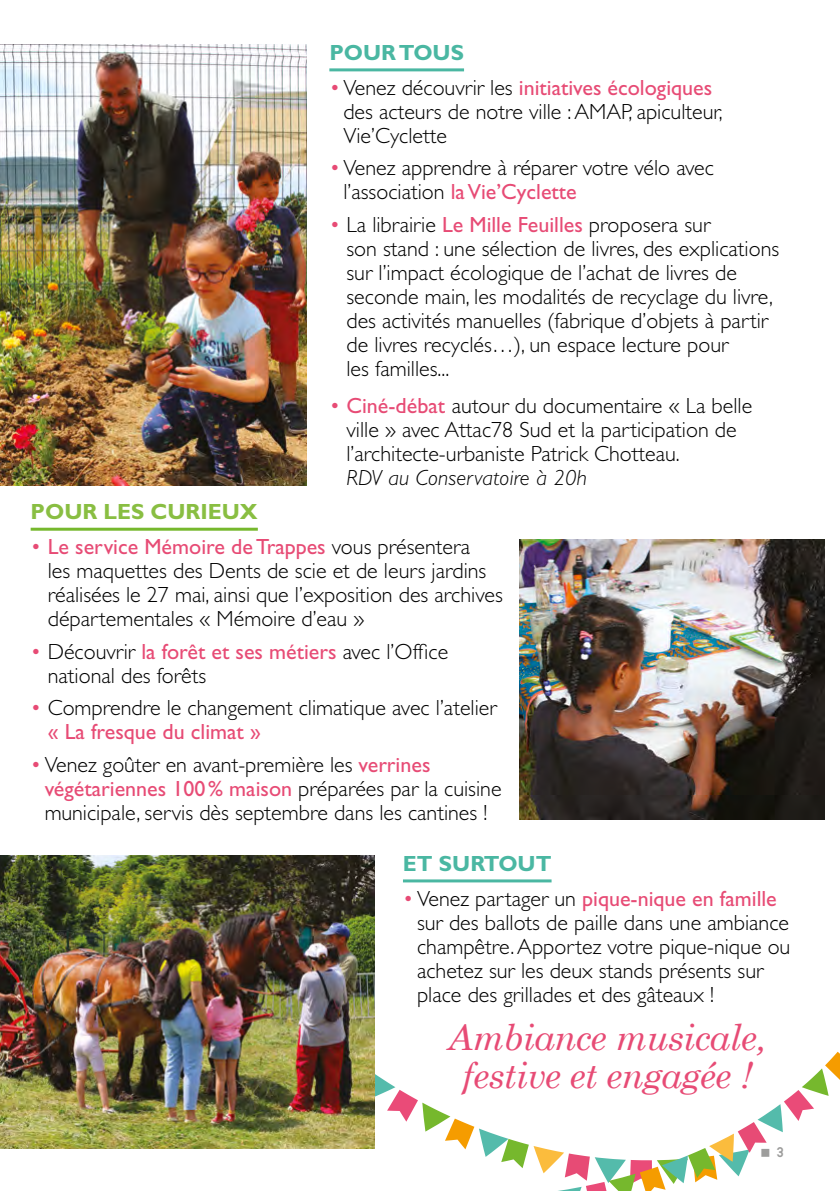
<style>
.page{position:relative;width:840px;height:1191px;background:#fff}
.page>*{position:absolute;margin:0;border:0;box-sizing:border-box;transform-origin:0 0}
.t1{font:italic 36px/38px "Century Schoolbook";letter-spacing:-.02em;color:#e74b75;text-align:center}
.t2{font:300 22px/24px "Gill Sans Std";color:#000}
.t3{font:italic 300 22px "Gill Sans Std";letter-spacing:.01em;color:#000}
.t4{font:700 22px "Gill Sans Std";color:#4ab7a2}
.t5{font:700 22px "Gill Sans Std";color:#89be42}
.t6{font:14px "Jaapokki";color:#9d9d9c}
.s1{color:#e74b75}
.s2{font-weight:400;color:#e74b75}
</style>
<div class="page">
<img style="left:519px;top:539px;width:304px;height:280px">
<img style="left:0;top:856px;width:374px;height:292px">
<img style="left:0;top:45px;width:306px;height:440px">
<hr style="left:329px;top:68px;width:135px;height:3px;background:#4ab7a2">
<hr style="left:31px;top:528px;width:227px;height:3px;background:#76b82d">
<hr style="left:403px;top:879px;width:148px;height:3px;background:#4ab7a2">
<svg style="left:284px;top:1013px;width:555px;height:178px"></svg>
<p class="t4" style="left:329px;top:39px;width:136px">POUR TOUS</p>
<p class="t5" style="left:31px;top:499px;width:228px">POUR LES CURIEUX</p>
<p class="t2" style="left:343px;top:76px;width:380px;text-indent:-14px"><span class="s1">•</span> Venez découvrir les <span class="s2">initiatives écologiques </span>des acteurs de notre ville : AMAP, apiculteur,<br>Vie’Cyclette</p>
<p class="t2" style="left:343px;top:156px;width:372px;text-indent:-14px"><span class="s1">•</span> Venez apprendre à réparer votre vélo avec l’association <span class="s2">la Vie’Cyclette</span></p>
<p class="t2" style="left:346px;top:213px;width:434px;text-indent:-17px"><span class="s1">•</span> La librairie <span class="s2">Le Mille Feuilles</span> proposera sur<br>son stand : une sélection de livres, des explications sur l’impact écologique de l’achat de livres de seconde main, les modalités de recyclage du livre, des activités manuelles (fabrique d’objets à partir de livres recyclés…), un espace lecture pour<br>les familles...</p>
<p class="t2" style="left:346px;top:394px;width:407px;text-indent:-17px"><span class="s1">•</span> <span class="s2">Ciné-débat</span> autour du documentaire « La belle ville » avec Attac78 Sud et la participation de l’architecte-urbaniste Patrick Chotteau.</p>
<p class="t3" style="left:346px;top:465px;width:242px">RDV au Conservatoire à 20h</p>
<p class="t2" style="left:48px;top:535px;width:456px;text-indent:-17px"><span class="s1">•</span> <span class="s2">Le service Mémoire de Trappes</span> vous présentera<br>les maquettes des Dents de scie et de leurs jardins réalisées le 27 mai, ainsi que l’exposition des archives départementales « Mémoire d’eau »</p>
<p class="t2" style="left:48px;top:639px;width:402px;text-indent:-17px"><span class="s1">•</span> Découvrir <span class="s2">la forêt et ses métiers</span> avec l’Office national des forêts</p>
<p class="t2" style="left:48px;top:696px;width:450px;text-indent:-17px"><span class="s1">•</span> Comprendre le changement climatique avec l’atelier <span class="s2">« La fresque du climat »</span></p>
<p class="t2" style="left:45px;top:752px;width:458px;text-indent:-14px"><span class="s1">•</span> Venez goûter en avant-première les <span class="s2">verrines végétariennes 100% maison</span> préparées par la cuisine municipale, servis dès septembre dans les cantines !</p>
<p class="t4" style="left:403px;top:850px;width:150px">ET SURTOUT</p>
<p class="t2" style="left:417px;top:886px;width:374px;text-indent:-14px"><span class="s1">•</span> Venez partager un <span class="s2">pique-nique en famille </span>sur des ballots de paille dans une ambiance champêtre. Apportez votre pique-nique ou achetez sur les deux stands présents sur place des grillades et des gâteaux !</p>
<h1 class="t1" style="left:447px;top:1016px;width:320px">Ambiance musicale, festive et engagée !</h1>
<p class="t6" style="left:776px;top:1142px;width:9px">3</p>
</div>
